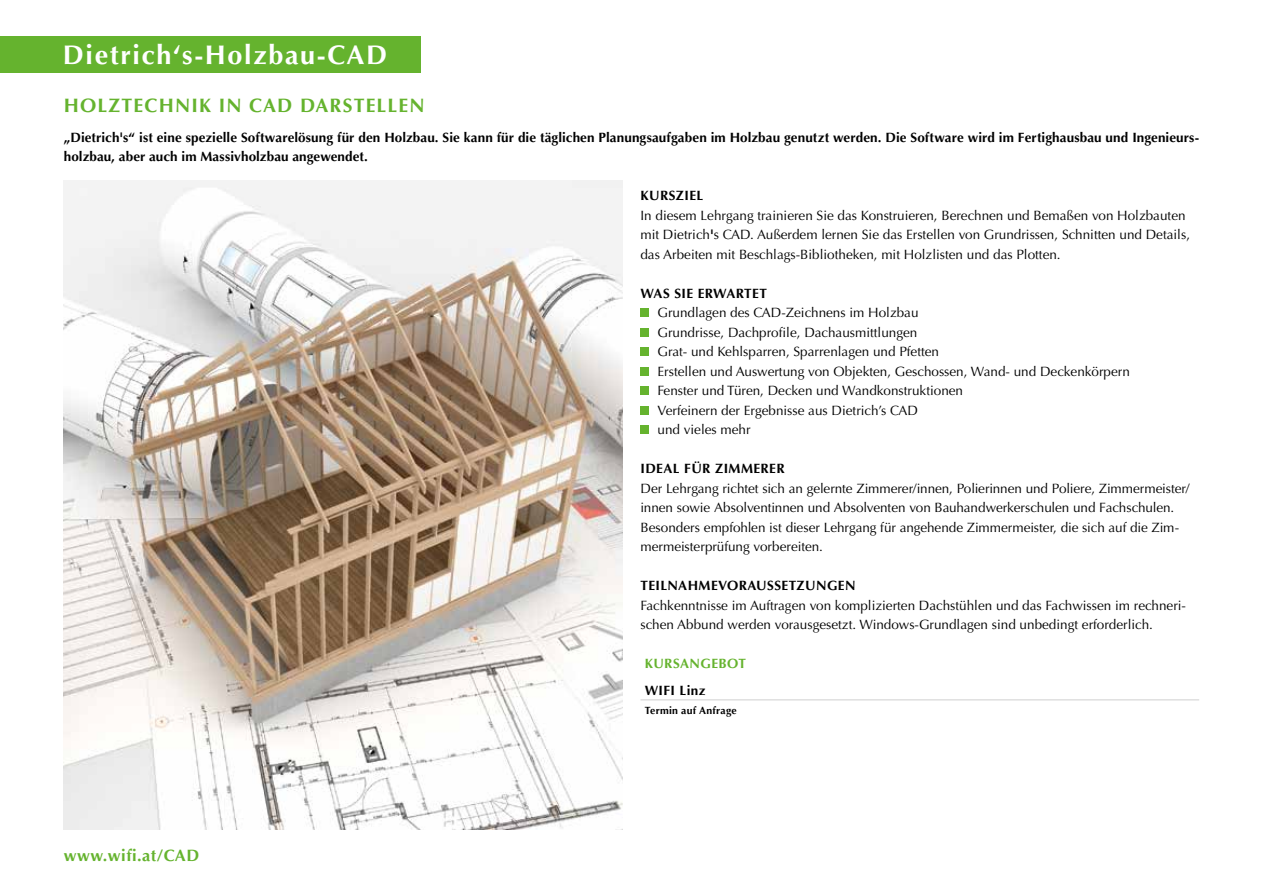
<style>
.page{position:relative;width:1263px;height:893px;background:#fff}
.page>*{position:absolute;margin:0;border:0;box-sizing:border-box;transform-origin:0 0}
.t1{font:700 27px "Optima LT Std";letter-spacing:.06em;color:#fff}
.t2{font:700 19.5px "Optima LT Std";letter-spacing:.06em;color:#65b32e}
.t3{font:700 16.5px "Optima LT Std";letter-spacing:.03em;color:#65b32e}
.t4{font:13.5px/19.5px "Optima LT Std";color:#000}
.t5{font:700 13.5px/19.5px "Optima LT Std";letter-spacing:.01em;color:#000}
.t6{font:700 13.5px "Optima LT Std";letter-spacing:.03em;color:#000}
.t7{font:700 13.5px "Optima LT Std";letter-spacing:.03em;color:#65b32e}
.t8{font:700 10.5px "Optima LT Std";letter-spacing:.02em;color:#000}
.s1{font-weight:700}
</style>
<div class="page">
<div style="left:0;top:36px;width:421px;height:36px;background:#65b32e"></div>
<div style="left:640px;top:308px;width:9px;height:9px;background:#65b32e"></div>
<div style="left:640px;top:328px;width:9px;height:9px;background:#65b32e"></div>
<div style="left:640px;top:347px;width:9px;height:9px;background:#65b32e"></div>
<div style="left:640px;top:367px;width:9px;height:9px;background:#65b32e"></div>
<div style="left:640px;top:386px;width:9px;height:9px;background:#65b32e"></div>
<div style="left:640px;top:406px;width:9px;height:9px;background:#65b32e"></div>
<div style="left:640px;top:425px;width:9px;height:9px;background:#65b32e"></div>
<hr style="left:640px;top:699px;width:559px;height:1px;background:#d4d4d4">
<img style="left:64px;top:181px;width:558px;height:648px">
<h1 class="t1" style="left:63px;top:39px;width:326px">Dietrich‘s-Holzbau-CAD</h1>
<h2 class="t2" style="left:64px;top:94px;width:362px">HOLZTECHNIK IN CAD DARSTELLEN</h2>
<p class="t5" style="left:64px;top:128px;width:1137px">„Dietrich's“ ist eine spezielle Softwarelösung für den Holzbau. Sie kann für die täglichen Planungsaufgaben im Holzbau genutzt werden. Die Software wird im Fertighausbau und Ingenieurs&shy;holzbau, aber auch im Massivholzbau angewendet.</p>
<p class="t6" style="left:640px;top:188px;width:64px">KURSZIEL</p>
<p class="t4" style="left:640px;top:206px;width:551px">In diesem Lehrgang trainieren Sie das Konstruieren, Berechnen und Bemaßen von Holzbauten mit Dietrich<span class="s1">'</span>s CAD. Außerdem lernen Sie das Erstellen von Grundrissen, Schnitten und Details, das Arbeiten mit Beschlags-Bibliotheken, mit Holzlisten und das Plotten.</p>
<p class="t6" style="left:640px;top:285px;width:128px">WAS SIE ERWARTET</p>
<p class="t4" style="left:657px;top:303px;width:474px">Grundlagen des CAD-Zeichnens im Holzbau<br>Grundrisse, Dachprofile, Dachausmittlungen<br>Grat- und Kehlsparren, Sparrenlagen und Pfetten<br>Erstellen und Auswertung von Objekten, Geschossen, Wand- und Deckenkörpern Fenster und Türen, Decken und Wandkonstruktionen<br>Verfeinern der Ergebnisse aus Dietrich’s CAD<br>und vieles mehr</p>
<p class="t6" style="left:640px;top:461px;width:146px">IDEAL FÜR ZIMMERER</p>
<p class="t4" style="left:640px;top:479px;width:551px">Der Lehrgang richtet sich an gelernte Zimmerer/innen, Polierinnen und Poliere, Zimmermeister/ innen sowie Absolventinnen und Absolventen von Bauhandwerkerschulen und Fachschulen.<br>Besonders empfohlen ist dieser Lehrgang für angehende Zimmermeister, die sich auf die Zim&shy;mermeisterprüfung vorbereiten.</p>
<p class="t6" style="left:640px;top:578px;width:217px">TEILNAHMEVORAUSSETZUNGEN</p>
<p class="t4" style="left:640px;top:596px;width:547px">Fachkenntnisse im Auftragen von komplizierten Dachstühlen und das Fachwissen im rechneri&shy;schen Abbund werden vorausgesetzt. Windows-Grundlagen sind unbedingt erforderlich.</p>
<p class="t7" style="left:645px;top:656px;width:103px">KURSANGEBOT</p>
<p class="t6" style="left:645px;top:682px;width:62px">WIFI Linz</p>
<p class="t8" style="left:645px;top:704px;width:93px">Termin auf Anfrage</p>
<p class="t3" style="left:64px;top:845px;width:137px">www.wifi.at/CAD</p>
</div>
